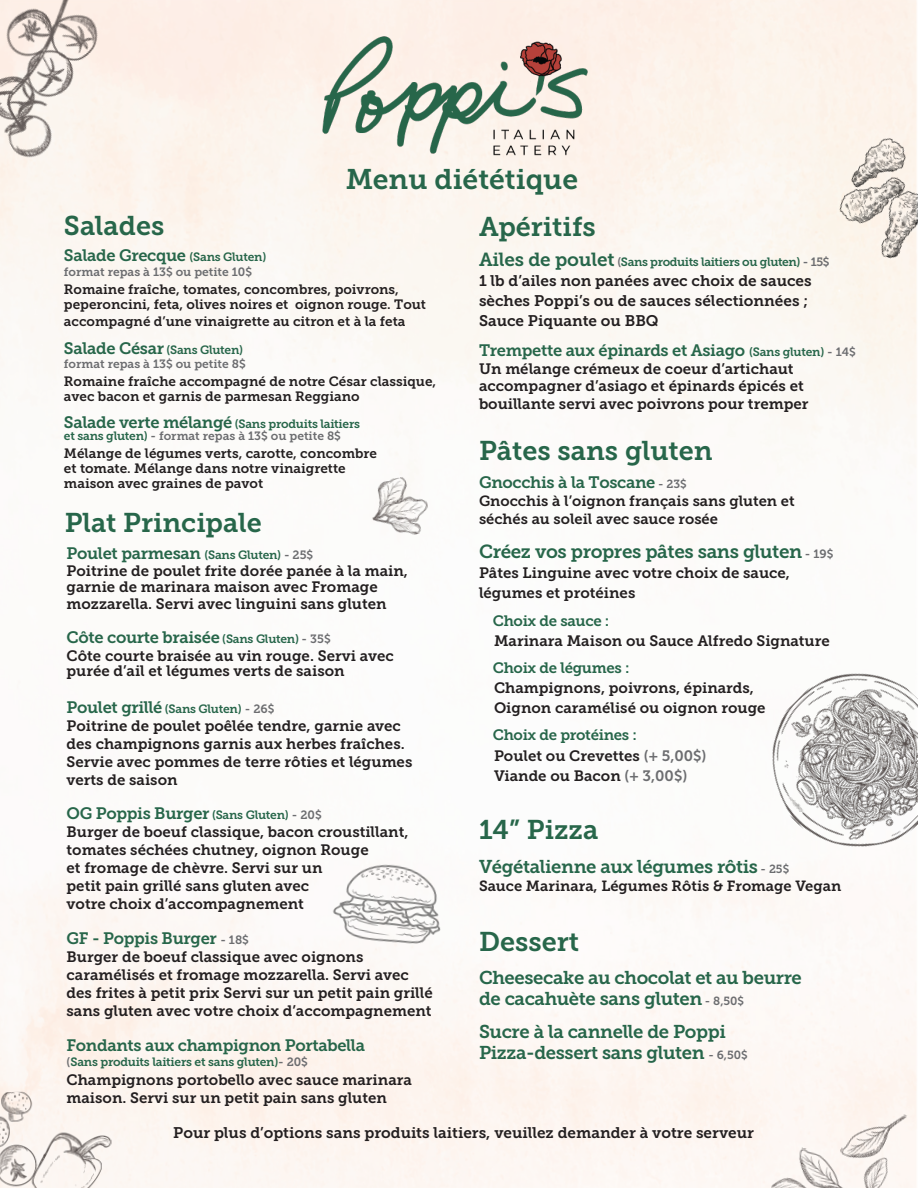
<style>
.page{position:relative;width:918px;height:1188px;background:#fff}
.page>*{position:absolute;margin:0;border:0;box-sizing:border-box;transform-origin:0 0}
.t1{font:28.35px "Museo Slab 700";color:#27664a}
.t2{font:27px "Museo Slab 700";color:#27664a}
.t3{font:18.9px "Museo Slab 700";letter-spacing:-.02em;color:#27664a}
.t4{font:18.45px "Museo Slab 700";letter-spacing:-.02em;color:#27664a}
.t5{font:16.5px "Museo Slab 700";letter-spacing:-.02em;color:#27664a}
.t6{font:15.3px/20.1px "Museo Slab 700";color:#231f20}
.t7{font:15px/18px "Museo Slab 700";color:#231f20}
.t8{font:15px "Museo Slab 700";letter-spacing:-.02em;color:#27664a}
.t9{font:14.7px "Museo Slab 700";color:#231f20}
.t10{font:13.5px/15px "Museo Slab 700";color:#231f20}
.t11{font:12px "Museo Slab 700";letter-spacing:-.02em;color:#27664a}
.t12{font:12px "Museo Slab 700";color:#6c6d70}
.s1{font-size:12px}
.s2{font-size:16.5px}
.s3{color:#27664a}
.s4{font-size:12px;color:#6c6d70}
.s5{color:#6c6d70}
.s6{font-size:18.9px}
.s7{font-size:11.7px;color:#6c6d70}
</style>
<div class="page">
<img style="left:0;top:1089px;width:112px;height:99px">
<img style="left:0;top:0;width:174px;height:211px">
<img style="left:366px;top:474px;width:66px;height:67px">
<img style="left:829px;top:1096px;width:85px;height:92px">
<img style="left:299px;top:12px;width:306px;height:169px">
<img style="left:735px;top:639px;width:183px;height:245px">
<img style="left:322px;top:850px;width:131px;height:111px">
<img style="left:810px;top:108px;width:108px;height:179px">
<img style="left:771px;top:1144px;width:91px;height:44px">
<p class="t1" style="left:346px;top:163px;width:234px">Menu diététique</p>
<p class="t2" style="left:64px;top:210px;width:102px">Salades</p>
<p class="t5" style="left:64px;top:246px;width:204px">Salade Grecque <span class="s1">(Sans Gluten)</span></p>
<p class="t12" style="left:64px;top:265px;width:190px">format repas à 13$ ou petite 10$</p>
<p class="t10" style="left:64px;top:282px;width:364px">Romaine fraîche, tomates, concombres, poivrons, peperoncini, feta, olives noires et oignon rouge. Tout</p>
<p class="t10" style="left:64px;top:314px;width:343px">accompagné d’une vinaigrette au citron et à la feta</p>
<p class="t11" style="left:64px;top:343px;width:181px"><span class="s2">Salade César</span> (Sans Gluten)</p>
<p class="t12" style="left:64px;top:357px;width:183px">format repas à 13$ ou petite 8$</p>
<p class="t10" style="left:64px;top:373px;width:374px">Romaine fraîche accompagné de notre César classique, avec bacon et garnis de parmesan Reggiano</p>
<p class="t11" style="left:64px;top:418px;width:298px"><span class="s2">Salade verte mélangé</span> (Sans produits laitiers</p>
<p class="t12" style="left:64px;top:430px;width:279px"><span class="s3">et sans gluten)</span> - format repas à 13$ ou petite 8$</p>
<p class="t10" style="left:64px;top:446px;width:315px">Mélange de légumes verts, carotte, concombre</p>
<p class="t10" style="left:64px;top:461px;width:283px">et tomate. Mélange dans notre vinaigrette</p>
<p class="t10" style="left:64px;top:476px;width:201px">maison avec graines de pavot</p>
<p class="t2" style="left:65px;top:508px;width:198px">Plat Principale</p>
<p class="t5" style="left:67px;top:544px;width:248px">Poulet parmesan <span class="s1">(Sans Gluten)</span> <span class="s4">- 25$</span></p>
<p class="t7" style="left:67px;top:562px;width:343px;line-height:16.5px">Poitrine de poulet frite dorée panée à la main, garnie de marinara maison avec Fromage</p>
<p class="t7" style="left:67px;top:595px;width:322px">mozzarella. Servi avec linguini sans gluten</p>
<p class="t5" style="left:67px;top:628px;width:266px">Côte courte braisée <span class="s1">(Sans Gluten)</span> <span class="s4">- 35$</span></p>
<p class="t7" style="left:67px;top:647px;width:329px">Côte courte braisée au vin rouge. Servi avec</p>
<p class="t7" style="left:67px;top:662px;width:280px">purée d’ail et légumes verts de saison</p>
<p class="t5" style="left:67px;top:698px;width:209px">Poulet grillé <span class="s1">(Sans Gluten)</span> <span class="s4">- 26$</span></p>
<p class="t7" style="left:67px;top:716px;width:336px">Poitrine de poulet poêlée tendre, garnie avec</p>
<p class="t7" style="left:67px;top:734px;width:340px">des champignons garnis aux herbes fraîches.</p>
<p class="t7" style="left:67px;top:752px;width:347px">Servie avec pommes de terre rôties et légumes verts de saison</p>
<p class="t5" style="left:67px;top:804px;width:257px">OG Poppis Burger <span class="s1">(Sans Gluten)</span> <span class="s4">- 20$</span></p>
<p class="t7" style="left:67px;top:823px;width:343px">Burger de boeuf classique, bacon croustillant, tomates séchées chutney, oignon Rouge</p>
<p class="t7" style="left:67px;top:859px;width:257px">et fromage de chèvre. Servi sur un</p>
<p class="t7" style="left:67px;top:877px;width:244px">petit pain grillé sans gluten avec</p>
<p class="t7" style="left:67px;top:895px;width:239px">votre choix d’accompagnement</p>
<p class="t5" style="left:67px;top:929px;width:184px">GF - Poppis Burger <span class="s4">- 18$</span></p>
<p class="t7" style="left:67px;top:948px;width:368px">Burger de boeuf classique avec oignons caramélisés et fromage mozzarella. Servi avec des frites à petit prix Servi sur un petit pain grillé sans gluten avec votre choix d’accompagnement</p>
<p class="t5" style="left:67px;top:1036px;width:300px">Fondants aux champignon Portabella</p>
<p class="t11" style="left:67px;top:1055px;width:243px"><span class="s5">(</span>Sans produits laitiers et sans gluten)<span class="s5">- 20$</span></p>
<p class="t7" style="left:67px;top:1071px;width:347px">Champignons portobello avec sauce marinara maison. Servi sur un petit pain sans gluten</p>
<p class="t2" style="left:479px;top:212px;width:118px">Apéritifs</p>
<p class="t11" style="left:479px;top:255px;width:352px"><span class="s6">Ailes de poulet</span> <span class="s5">(</span>Sans produits laitiers ou gluten) <span class="s5">- 15$</span></p>
<p class="t6" style="left:479px;top:271px;width:334px">1 lb d’ailes non panées avec choix de sauces sèches Poppi’s ou de sauces sélectionnées ;</p>
<p class="t6" style="left:479px;top:311px;width:181px">Sauce Piquante ou BBQ</p>
<p class="t5" style="left:479px;top:341px;width:378px">Trempette aux épinards et Asiago <span class="s1">(Sans gluten)</span> <span class="s4">- 14$</span></p>
<p class="t7" style="left:479px;top:360px;width:331px">Un mélange crémeux de coeur d’artichaut accompagner d’asiago et épinards épicés et bouillante servi avec poivrons pour tremper</p>
<p class="t2" style="left:479px;top:435px;width:235px">Pâtes sans gluten</p>
<p class="t5" style="left:479px;top:473px;width:209px">Gnocchis à la Toscane <span class="s7">- 23$</span></p>
<p class="t9" style="left:479px;top:493px;width:317px">Gnocchis à l’oignon français sans gluten et</p>
<p class="t9" style="left:479px;top:510px;width:241px">séchés au soleil avec sauce rosée</p>
<p class="t3" style="left:479px;top:541px;width:356px">Créez vos propres pâtes sans gluten <span class="s4">- 19$</span></p>
<p class="t7" style="left:479px;top:564px;width:313px">Pâtes Linguine avec votre choix de sauce,</p>
<p class="t7" style="left:479px;top:584px;width:158px">légumes et protéines</p>
<p class="t8" style="left:493px;top:612px;width:118px">Choix de sauce :</p>
<p class="t7" style="left:494px;top:632px;width:337px">Marinara Maison ou Sauce Alfredo Signature</p>
<p class="t8" style="left:493px;top:659px;width:138px">Choix de légumes :</p>
<p class="t7" style="left:494px;top:679px;width:262px">Champignons, poivrons, épinards,</p>
<p class="t7" style="left:494px;top:699px;width:273px">Oignon caramélisé ou oignon rouge</p>
<p class="t8" style="left:493px;top:726px;width:146px">Choix de protéines :</p>
<p class="t7" style="left:494px;top:747px;width:214px">Poulet ou Crevettes <span class="s5">(+ 5,00$)</span></p>
<p class="t7" style="left:494px;top:767px;width:195px">Viande ou Bacon <span class="s5">(+ 3,00$)</span></p>
<p class="t2" style="left:479px;top:815px;width:121px">14” Pizza</p>
<p class="t4" style="left:479px;top:857px;width:312px">Végétalienne aux légumes rôtis <span class="s7">- 25$</span></p>
<p class="t9" style="left:479px;top:878px;width:364px">Sauce Marinara, Légumes Rôtis &amp; Fromage Vegan</p>
<p class="t2" style="left:479px;top:927px;width:102px">Dessert</p>
<p class="t4" style="left:479px;top:967px;width:324px">Cheesecake au chocolat et au beurre</p>
<p class="t4" style="left:479px;top:988px;width:267px">de cacahuète sans gluten <span class="s7">- 8,50$</span></p>
<p class="t4" style="left:479px;top:1021px;width:248px">Sucre à la cannelle de Poppi</p>
<p class="t4" style="left:479px;top:1042px;width:270px">Pizza-dessert sans gluten <span class="s7">- 6,50$</span></p>
<p class="t6" style="left:173px;top:1123px;width:582px">Pour plus d’options sans produits laitiers, veuillez demander à votre serveur</p>
</div>
